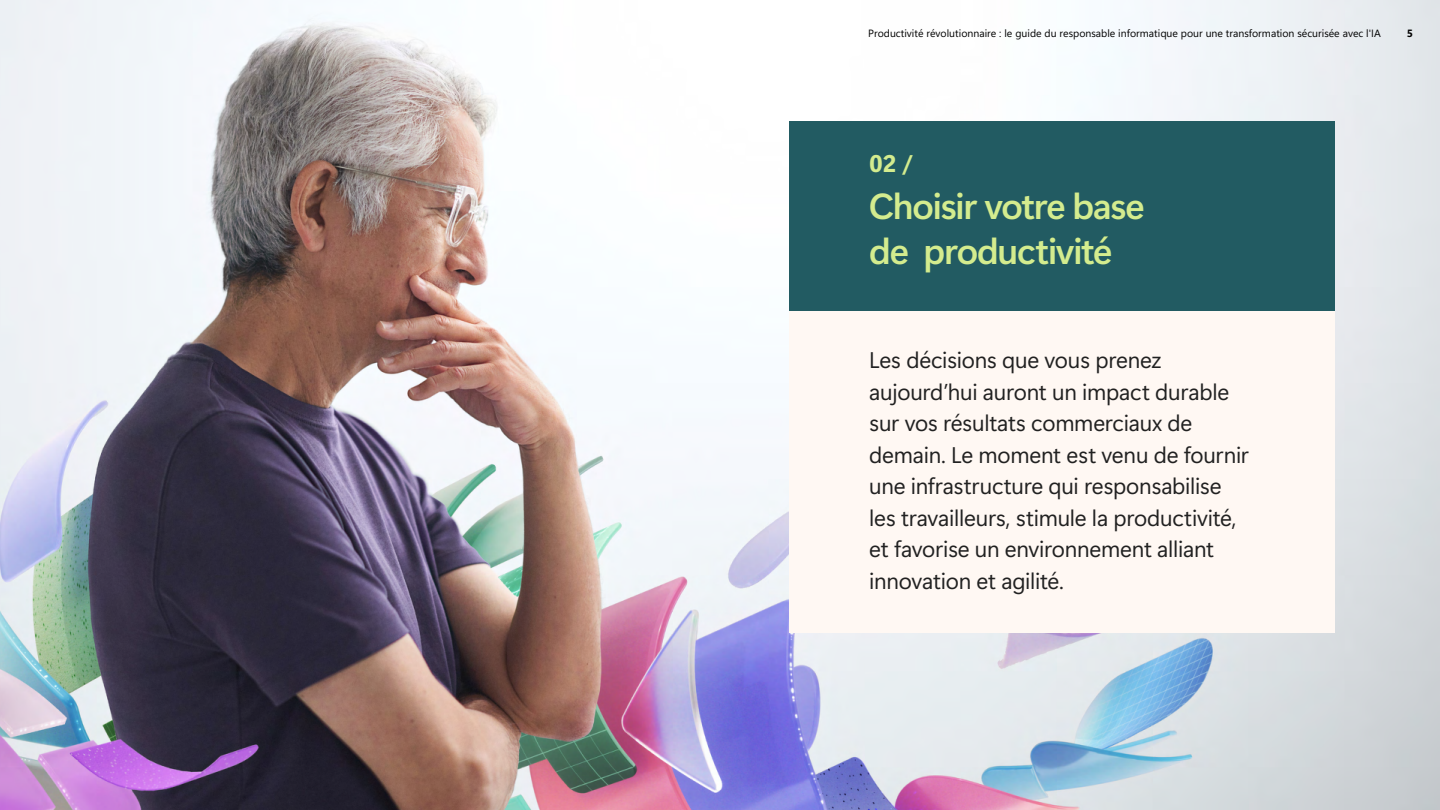
<style>
.page{position:relative;width:1440px;height:810px;background:#fff}
.page>*{position:absolute;margin:0;border:0;box-sizing:border-box;transform-origin:0 0}
.t1{font:36px/45px "Segoe Sans 240000";letter-spacing:-.035em;color:#d4ec8e}
.P_XXL{font:24px "Segoe Sans 240000 2 bc 0000";color:#d4ec8e}
.P_Lrg{font:22.5px/31.5px "Segoe Sans";letter-spacing:-.01em;color:#212121}
.t2{font:10.5px "Segoe Sans";color:#000}
.t3{font:10.5px "Segoe Sans a 8000 2 bc 0000";color:#000}
</style>
<div class="page">
<img style="left:0;top:0;width:1440px;height:810px">
<div style="left:789px;top:230px;width:546px;height:403px;background:#fff8f3"></div>
<div style="left:789px;top:121px;width:546px;height:189px;background:#225b62"></div>
<p class="t2" style="left:868px;top:26px;width:514px">Productivité révolutionnaire : le guide du responsable informatique pour une transformation sécurisée avec l'IA</p>
<p class="t3" style="left:1407px;top:25px;width:8px">5</p>
<p class="P_XXL" style="left:869px;top:146px;width:45px">02 /</p>
<h3 class="t1" style="left:869px;top:182px;width:277px">Choisir votre base de productivité</h3>
<p class="P_Lrg" style="left:869px;top:344px;width:381px">Les décisions que vous prenez aujourd’hui auront un impact durable sur vos résultats commerciaux de demain. Le moment est venu de fournir une infrastructure qui responsabilise les travailleurs, stimule la productivité, et favorise un environnement alliant innovation et agilité.</p>
</div>
